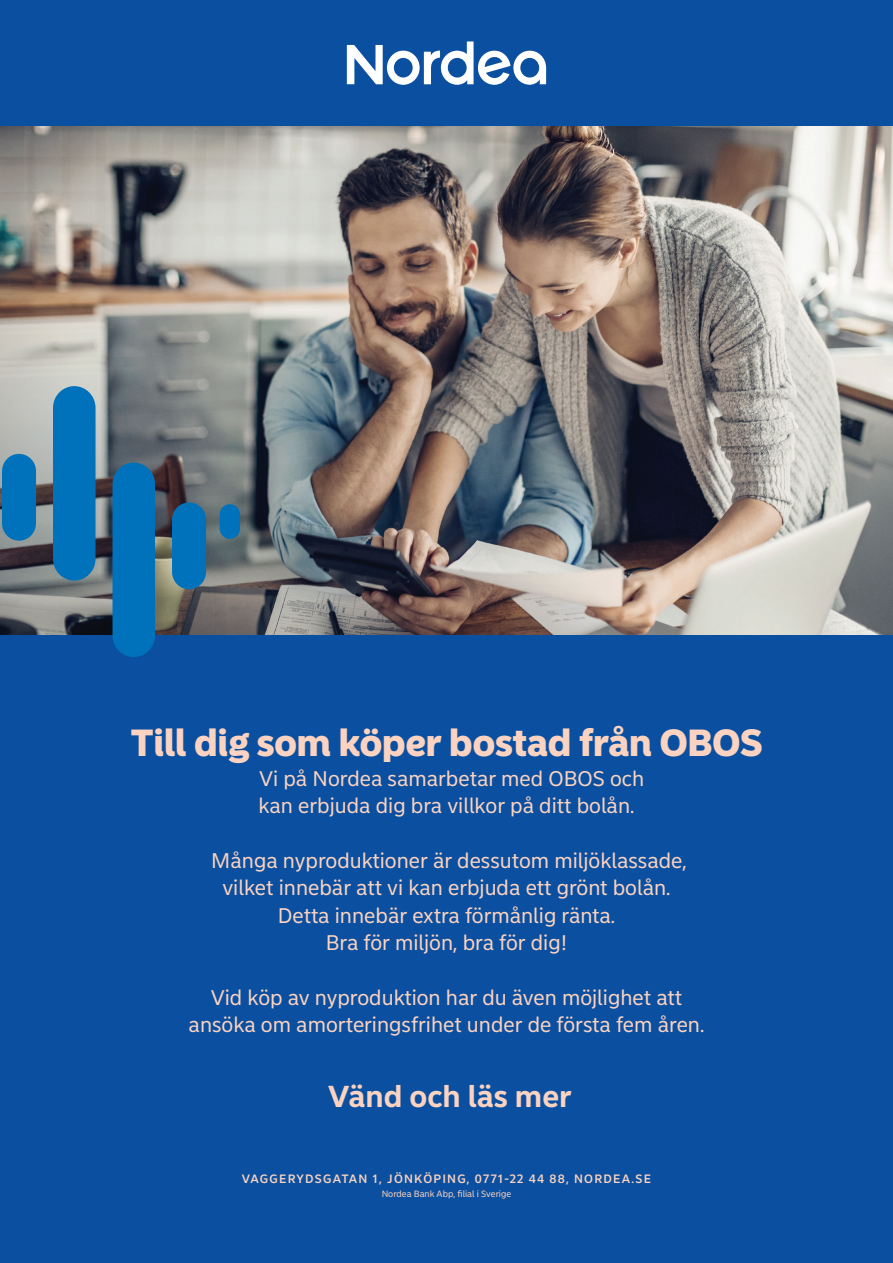
<style>
.page{position:relative;width:893px;height:1263px;background:#0b50a0}
.page>*{position:absolute;margin:0;border:0;box-sizing:border-box;transform-origin:0 0}
.t1{font:900 37.5px "Nordea Sans Large";color:#fcd3c0}
.t2{font:700 30px "Nordea Sans Small";color:#fcd3c0}
.t3{font:21px/27.3px "Nordea Sans Small";color:#fcd3c0;text-align:center}
.t4{font:500 12px "Nordea Sans Small";letter-spacing:.1em;color:#fcd3c0}
.t5{font:9px "Nordea Sans Small";color:#fcd3c0}
</style>
<div class="page">
<svg style="left:347px;top:41px;width:199px;height:44px"></svg>
<img style="left:0;top:126px;width:893px;height:508px">
<div style="left:2px;top:454px;width:34px;height:87px;background:#0072bc;border-radius:17px"></div>
<div style="left:220px;top:504px;width:20px;height:35px;background:#0072bc;border-radius:10px"></div>
<div style="left:172px;top:502px;width:34px;height:87px;background:#0072bc;border-radius:17px"></div>
<svg style="left:53px;top:386px;width:43px;height:195px;background:#0a75ba"></svg>
<div style="left:113px;top:462px;width:42px;height:195px;background:#0072bc"></div>
<h1 class="t1" style="left:131px;top:720px;width:633px">Till dig som köper bostad från OBOS</h1>
<p class="t3" style="left:258px;top:765px;width:387px;text-align:left">Vi på Nordea samarbetar med OBOS och kan erbjuda dig bra villkor på ditt bolån.</p>
<p class="t3" style="left:211px;top:847px;width:477px">Många nyproduktioner är dessutom miljöklassade, vilket innebär att vi kan erbjuda ett grönt bolån.<br>Detta innebär extra förmånlig ränta.<br>Bra för miljön, bra för dig!</p>
<p class="t3" style="left:189px;top:984px;width:517px">Vid köp av nyproduktion har du även möjlighet att ansöka om amorteringsfrihet under de första fem åren.</p>
<h2 class="t2" style="left:328px;top:1078px;width:245px">Vänd och läs mer</h2>
<p class="t4" style="left:242px;top:1171px;width:411px">VAGGERYDSGATAN 1, JÖNKÖPING, 0771-22 44 88, NORDEA.SE</p>
<p class="t5" style="left:382px;top:1189px;width:131px">Nordea Bank Abp, filial i Sverige</p>
</div>
